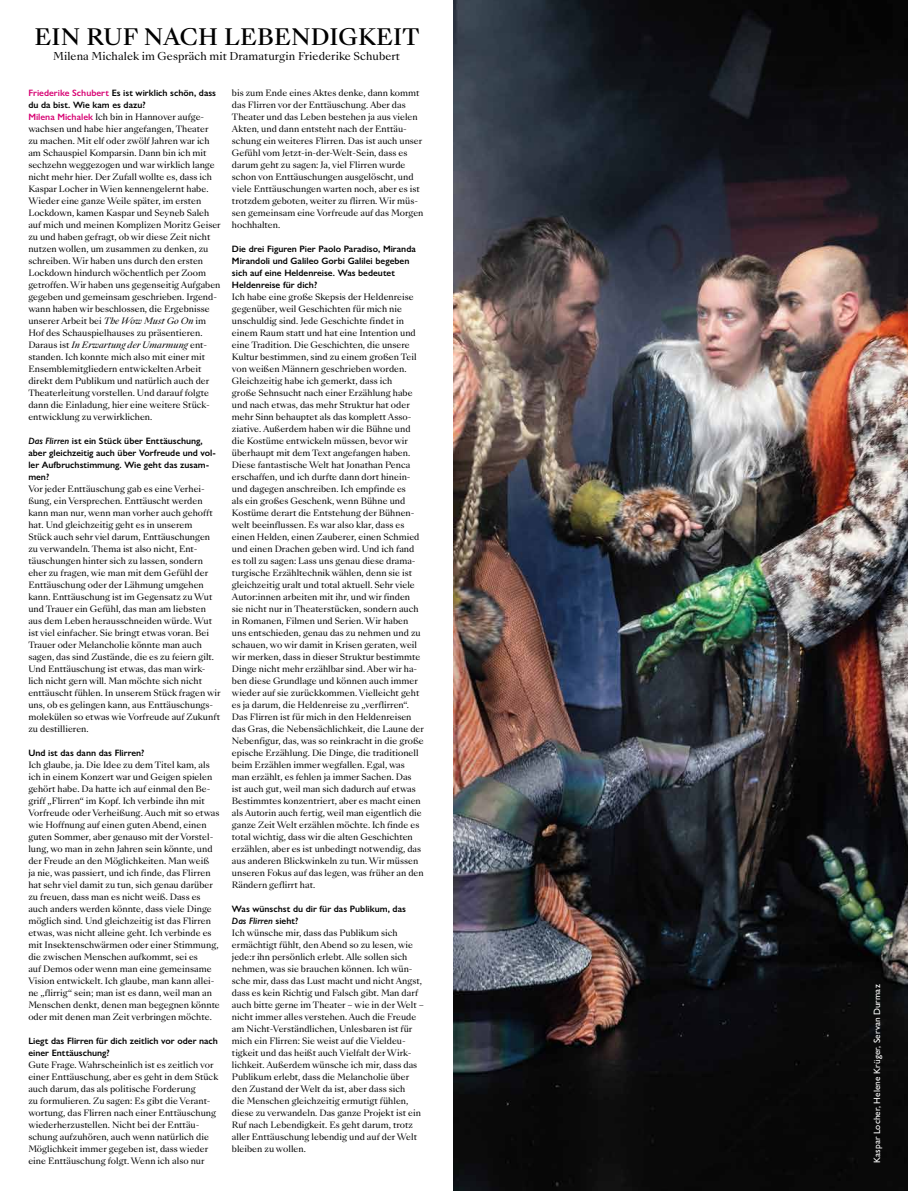
<style>
.page{position:relative;width:908px;height:1191px;background:#fff}
.page>*{position:absolute;margin:0;border:0;box-sizing:border-box;transform-origin:0 0}
.t1{font:500 22px "Sang Bleu Kingdom";letter-spacing:.01em;color:#000}
.t2{font:10.5px "Sang Bleu Kingdom";letter-spacing:.005em;color:#000}
.t3{font:600 9.2px/12px "Gill Sans Nova";color:#000}
.t4{font:500 9.2px "Gill Sans Nova";letter-spacing:.005em;color:#fff}
.t5{font:8.5px/12px "Sang Bleu Kingdom";color:#000}
.s1{color:#d70072}
.s2{font-family:"Gill Sans Nova";font-weight:600;font-size:9.2px;color:#d70072}
.s3{font-style:italic}
</style>
<div class="page">
<img style="left:454px;top:0;width:453px;height:1191px">
<h1 class="t1" style="left:35px;top:22px;width:386px">EIN RUF NACH LEBENDIGKEIT</h1>
<p class="t2" style="left:53px;top:49px;width:348px">Milena Michalek im Gespräch mit Dramaturgin Friederike Schubert</p>
<p class="t3" style="left:28px;top:87px;width:189px"><span class="s1">Friederike Schubert</span> Es ist wirklich schön, dass du da bist. Wie kam es dazu?</p>
<p class="t5" style="left:28px;top:111px;width:194px"><span class="s2">Milena Michalek</span> Ich bin in Hannover aufge&shy;wachsen und habe hier angefangen, Theater<br>zu machen. Mit elf oder zwölf Jahren war ich am Schauspiel Komparsin. Dann bin ich mit sechzehn weggezogen und war wirklich lange nicht mehr hier. Der Zufall wollte es, dass ich Kaspar Locher in Wien kennengelernt habe.<br>Wieder eine ganze Weile später, im ersten Lockdown, kamen Kaspar und Seyneb Saleh auf mich und meinen Komplizen Moritz Geiser zu und haben gefragt, ob wir diese Zeit nicht nutzen wollen, um zusammen zu denken, zu schreiben. Wir haben uns durch den ersten Lockdown hindurch wöchentlich per Zoom getroffen. Wir haben uns gegenseitig Aufgaben gegeben und gemeinsam geschrieben. Irgend&shy;wann haben wir beschlossen, die Ergebnisse unserer Arbeit bei <span class="s3">The Wow Must Go On</span> im Hof des Schauspielhauses zu präsentieren.<br>Daraus ist <span class="s3">In Erwartung der Umarmung</span> ent&shy;standen. Ich konnte mich also mit einer mit Ensemblemitgliedern entwickelten Arbeit direkt dem Publikum und natürlich auch der Theaterleitung vorstellen. Und darauf folgte dann die Einladung, hier eine weitere Stück&shy;entwicklung zu verwirklichen.</p>
<p class="t3" style="left:28px;top:435px;width:189px"><span class="s3">Das Flirren</span> ist ein Stück über Enttäuschung, aber gleichzeitig auch über Vorfreude und vol&shy;ler Aufbruchstimmung. Wie geht das zusam&shy;men?</p>
<p class="t5" style="left:28px;top:483px;width:194px">Vor jeder Enttäuschung gab es eine Verhei&shy;ßung, ein Versprechen. Enttäuscht werden kann man nur, wenn man vorher auch gehofft hat. Und gleichzeitig geht es in unserem<br>Stück auch sehr viel darum, Enttäuschungen zu verwandeln. Thema ist also nicht, Ent&shy;täuschungen hinter sich zu lassen, sondern eher zu fragen, wie man mit dem Gefühl der Enttäuschung oder der Lähmung umgehen kann. Enttäuschung ist im Gegensatz zu Wut und Trauer ein Gefühl, das man am liebsten aus dem Leben herausschneiden würde. Wut ist viel einfacher. Sie bringt etwas voran. Bei Trauer oder Melancholie könnte man auch sagen, das sind Zustände, die es zu feiern gilt.<br>Und Enttäuschung ist etwas, das man wirk&shy;lich nicht gern will. Man möchte sich nicht enttäuscht fühlen. In unserem Stück fragen wir uns, ob es gelingen kann, aus Enttäuschungs&shy;molekülen so etwas wie Vorfreude auf Zukunft zu destillieren.</p>
<p class="t3" style="left:28px;top:747px;width:118px">Und ist das dann das Flirren?</p>
<p class="t5" style="left:28px;top:759px;width:193px">Ich glaube, ja. Die Idee zu dem Titel kam, als ich in einem Konzert war und Geigen spielen gehört habe. Da hatte ich auf einmal den Be&shy;griff „Flirren“ im Kopf. Ich verbinde ihn mit Vorfreude oder Verheißung. Auch mit so etwas wie Hoffnung auf einen guten Abend, einen guten Sommer, aber genauso mit der Vorstel&shy;lung, wo man in zehn Jahren sein könnte, und der Freude an den Möglichkeiten. Man weiß<br>ja nie, was passiert, und ich finde, das Flirren hat sehr viel damit zu tun, sich genau darüber zu freuen, dass man es nicht weiß. Dass es auch anders werden könnte, dass viele Dinge möglich sind. Und gleichzeitig ist das Flirren etwas, was nicht alleine geht. Ich verbinde es mit Insektenschwärmen oder einer Stimmung, die zwischen Menschen aufkommt, sei es<br>auf Demos oder wenn man eine gemeinsame Vision entwickelt. Ich glaube, man kann allei&shy;ne „flirrig“ sein; man ist es dann, weil man an Menschen denkt, denen man begegnen könnte oder mit denen man Zeit verbringen möchte.</p>
<p class="t3" style="left:28px;top:1035px;width:191px">Liegt das Flirren für dich zeitlich vor oder nach einer Enttäuschung?</p>
<p class="t5" style="left:28px;top:1059px;width:191px">Gute Frage. Wahrscheinlich ist es zeitlich vor einer Enttäuschung, aber es geht in dem Stück auch darum, das als politische Forderung<br>zu formulieren. Zu sagen: Es gibt die Verant&shy;wortung, das Flirren nach einer Enttäuschung wiederherzustellen. Nicht bei der Enttäu&shy;schung aufzuhören, auch wenn natürlich die Möglichkeit immer gegeben ist, dass wieder eine Enttäuschung folgt. Wenn ich also nur</p>
<p class="t5" style="left:232px;top:87px;width:193px">bis zum Ende eines Aktes denke, dann kommt das Flirren vor der Enttäuschung. Aber das Theater und das Leben bestehen ja aus vielen Akten, und dann entsteht nach der Enttäu&shy;schung ein weiteres Flirren. Das ist auch unser Gefühl vom Jetzt-in-der-Welt-Sein, dass es darum geht zu sagen: Ja, viel Flirren wurde schon von Enttäuschungen ausgelöscht, und viele Enttäuschungen warten noch, aber es ist trotzdem geboten, weiter zu flirren. Wir müs&shy;sen gemeinsam eine Vorfreude auf das Morgen hochhalten.</p>
<p class="t3" style="left:232px;top:243px;width:185px">Die drei Figuren Pier Paolo Paradiso, Miranda Mirandoli und Galileo Gorbi Galilei begeben sich auf eine Heldenreise. Was bedeutet Heldenreise für dich?</p>
<p class="t5" style="left:232px;top:291px;width:193px">Ich habe eine große Skepsis der Heldenreise gegenüber, weil Geschichten für mich nie unschuldig sind. Jede Geschichte findet in einem Raum statt und hat eine Intention und eine Tradition. Die Geschichten, die unsere Kultur bestimmen, sind zu einem großen Teil von weißen Männern geschrieben worden.<br>Gleichzeitig habe ich gemerkt, dass ich<br>große Sehnsucht nach einer Erzählung habe und nach etwas, das mehr Struktur hat oder mehr Sinn behauptet als das komplett Asso&shy;ziative. Außerdem haben wir die Bühne und die Kostüme entwickeln müssen, bevor wir überhaupt mit dem Text angefangen haben.<br>Diese fantastische Welt hat Jonathan Penca erschaffen, und ich durfte dann dort hinein&shy;und dagegen anschreiben. Ich empfinde es<br>als ein großes Geschenk, wenn Bühne und Kostüme derart die Entstehung der Bühnen&shy;welt beeinflussen. Es war also klar, dass es einen Helden, einen Zauberer, einen Schmied und einen Drachen geben wird. Und ich fand es toll zu sagen: Lass uns genau diese drama&shy;turgische Erzähltechnik wählen, denn sie ist gleichzeitig uralt und total aktuell. Sehr viele Autor:innen arbeiten mit ihr, und wir finden<br>sie nicht nur in Theaterstücken, sondern auch in Romanen, Filmen und Serien. Wir haben uns entschieden, genau das zu nehmen und zu schauen, wo wir damit in Krisen geraten, weil wir merken, dass in dieser Struktur bestimmte Dinge nicht mehr erzählbar sind. Aber wir ha&shy;ben diese Grundlage und können auch immer wieder auf sie zurückkommen. Vielleicht geht es ja darum, die Heldenreise zu „verflirren“.<br>Das Flirren ist für mich in den Heldenreisen das Gras, die Nebensächlichkeit, die Laune der Nebenfigur, das, was so reinkracht in die große epische Erzählung. Die Dinge, die traditionell beim Erzählen immer wegfallen. Egal, was man erzählt, es fehlen ja immer Sachen. Das<br>ist auch gut, weil man sich dadurch auf etwas Bestimmtes konzentriert, aber es macht einen als Autorin auch fertig, weil man eigentlich die ganze Zeit Welt erzählen möchte. Ich finde es total wichtig, dass wir die alten Geschichten erzählen, aber es ist unbedingt notwendig, das aus anderen Blickwinkeln zu tun. Wir müssen unseren Fokus auf das legen, was früher an den Rändern geflirrt hat.</p>
<p class="t3" style="left:232px;top:903px;width:175px">Was wünschst du dir für das Publikum, das<br><span class="s3">Das Flirren</span> sieht?</p>
<p class="t5" style="left:232px;top:927px;width:193px">Ich wünsche mir, dass das Publikum sich ermächtigt fühlt, den Abend so zu lesen, wie jede:r ihn persönlich erlebt. Alle sollen sich nehmen, was sie brauchen können. Ich wün&shy;sche mir, dass das Lust macht und nicht Angst, dass es kein Richtig und Falsch gibt. Man darf auch bitte gerne im Theater – wie in der Welt – nicht immer alles verstehen. Auch die Freude am Nicht-Verständlichen, Unlesbaren ist für mich ein Flirren: Sie weist auf die Vieldeu&shy;tigkeit und das heißt auch Vielfalt der Wirk&shy;lichkeit. Außerdem wünsche ich mir, dass das Publikum erlebt, dass die Melancholie über den Zustand der Welt da ist, aber dass sich<br>die Menschen gleichzeitig ermutigt fühlen, diese zu verwandeln. Das ganze Projekt ist ein Ruf nach Lebendigkeit. Es geht darum, trotz aller Enttäuschung lebendig und auf der Welt bleiben zu wollen.</p>
<p class="t4" style="left:871px;top:1162px;width:179px;rotate:-90deg">Kaspar Locher, Helene Krüger, Servan Durmaz</p>
</div>
